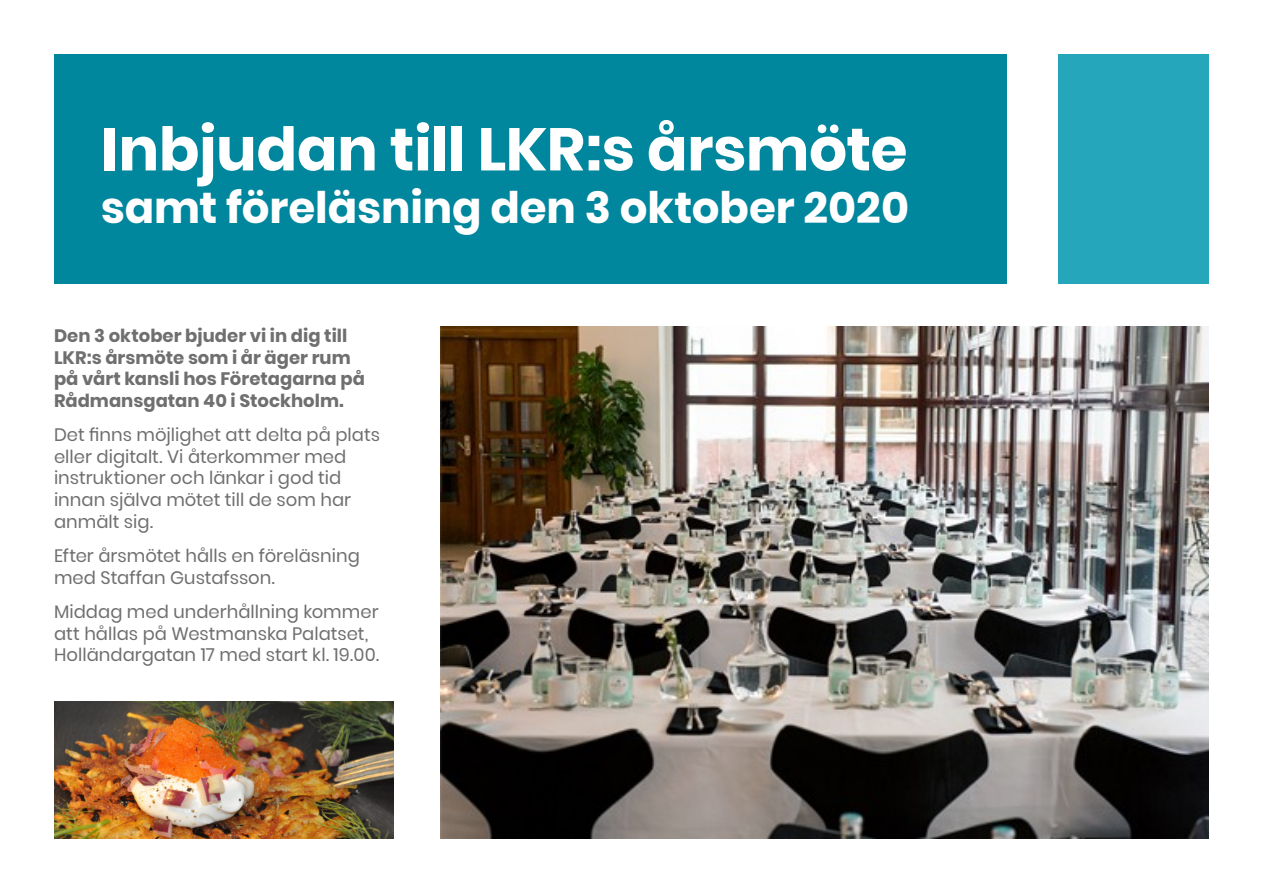
<style>
.page{position:relative;width:1263px;height:893px;background:#fff}
.page>*{position:absolute;margin:0;border:0;box-sizing:border-box;transform-origin:0 0}
.t1{font:700 60px "Poppins";letter-spacing:-.005em;color:#fff}
.t2{font:700 43.5px "Poppins";letter-spacing:-.005em;color:#fff}
.t3{font:18px/21.6px "Poppins";color:#706f6f}
.t4{font:700 18px/21.6px "Poppins";color:#706f6f}
</style>
<div class="page">
<div style="left:54px;top:54px;width:952px;height:230px;background:#00869d"></div>
<div style="left:1059px;top:54px;width:150px;height:230px;background:#26a6ba"></div>
<img style="left:54px;top:702px;width:339px;height:137px">
<img style="left:440px;top:327px;width:769px;height:512px">
<h1 class="t1" style="left:101px;top:115px;width:808px">Inbjudan till LKR:s årsmöte</h1>
<h2 class="t2" style="left:101px;top:182px;width:809px">samt föreläsning den 3 oktober 2020</h2>
<p class="t4" style="left:54px;top:325px;width:312px">Den 3 oktober bjuder vi in dig till<br>LKR:s årsmöte som i år äger rum på vårt kansli hos Företagarna på<br>Rådmansgatan 40 i Stockholm.</p>
<p class="t3" style="left:54px;top:424px;width:327px">Det finns möjlighet att delta på plats eller digitalt. Vi återkommer med instruktioner och länkar i god tid innan själva mötet till de som har anmält sig.</p>
<p class="t3" style="left:54px;top:545px;width:307px">Efter årsmötet hålls en föreläsning med Staffan Gustafsson.</p>
<p class="t3" style="left:54px;top:601px;width:327px">Middag med underhållning kommer att hållas på Westmanska Palatset,<br>Holländargatan 17 med start kl. 19.00.</p>
</div>
